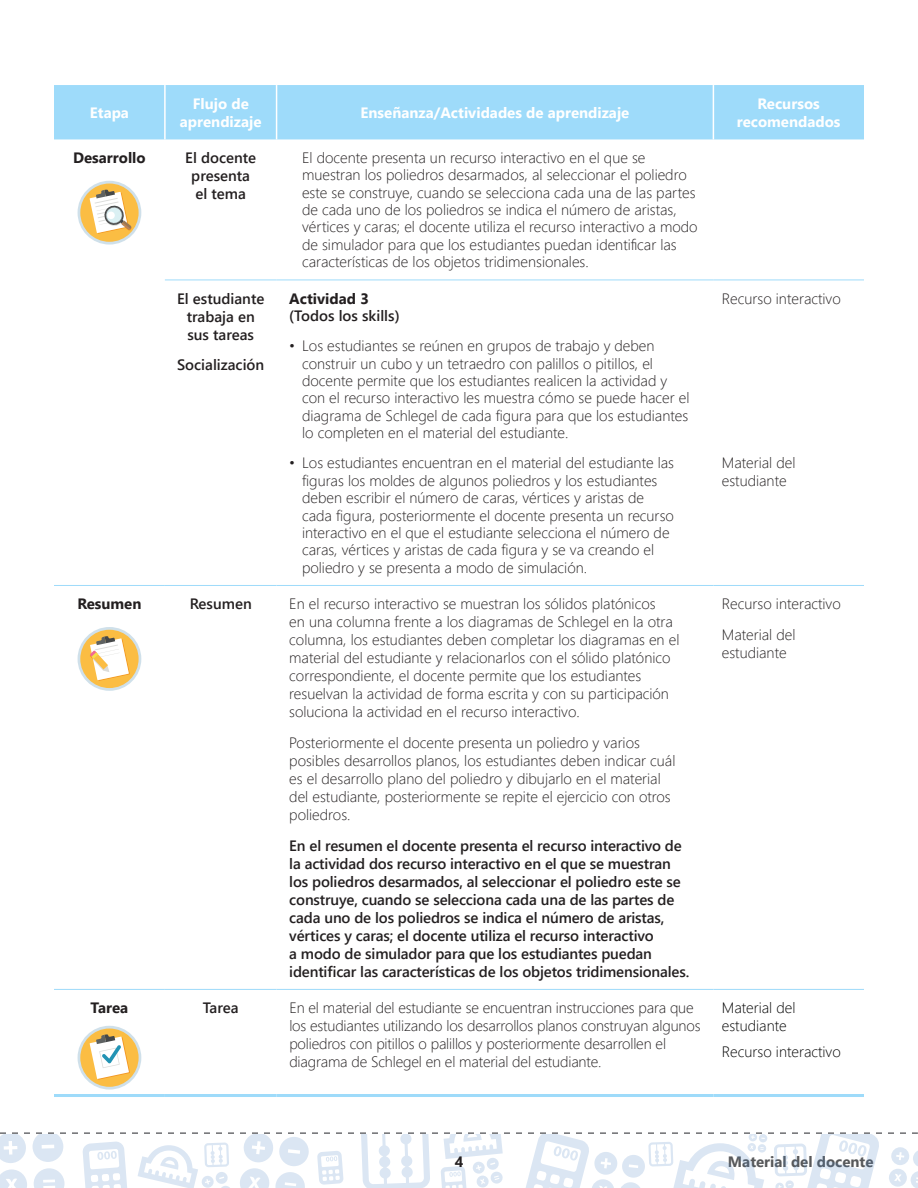
<style>
.page{position:relative;width:918px;height:1188px;background:#fff}
.page>*{position:absolute;margin:0;border:0;box-sizing:border-box;transform-origin:0 0}
.t1{font:300 15px/17.4px "Segoe UI";color:#231f20}
.t2{font:600 15px/18px "Segoe UI";letter-spacing:-.01em;color:#231f20;text-align:center}
.t3{font:700 15px/18px "Segoe UI";color:#fff;text-align:center}
.t4{font:300 15px/18px "Segoe UI";color:#000}
.t5{font:700 15px "Segoe UI";color:#231f20}
.t6{font:700 15px "Segoe UI";color:#57585a}
</style>
<div class="page">
<svg style="left:0;top:1132px;width:918px;height:56px"></svg>
<div style="left:54px;top:85px;width:810px;height:54px;background:#9edbfa"></div>
<hr style="left:164px;top:85px;width:2px;height:54px;background:#fff">
<hr style="left:276px;top:85px;width:1px;height:54px;background:#fff">
<hr style="left:713px;top:85px;width:1px;height:54px;background:#fff">
<hr style="left:54px;top:989px;width:111px;height:1px;background:#9edbfa">
<hr style="left:165px;top:989px;width:112px;height:1px;background:#9edbfa">
<hr style="left:277px;top:989px;width:436px;height:1px;background:#9edbfa">
<hr style="left:713px;top:989px;width:151px;height:1px;background:#9edbfa">
<hr style="left:54px;top:585px;width:111px;height:1px;background:#9edbfa">
<hr style="left:165px;top:585px;width:112px;height:1px;background:#9edbfa">
<hr style="left:277px;top:585px;width:436px;height:1px;background:#9edbfa">
<hr style="left:713px;top:585px;width:151px;height:1px;background:#9edbfa">
<hr style="left:277px;top:280px;width:436px;height:1px;background:#9edbfa">
<hr style="left:713px;top:280px;width:151px;height:1px;background:#9edbfa">
<hr style="left:54px;top:1094px;width:111px;height:3px;background:#9edbfa">
<hr style="left:165px;top:1094px;width:112px;height:3px;background:#9edbfa">
<hr style="left:277px;top:1094px;width:436px;height:3px;background:#9edbfa">
<hr style="left:713px;top:1094px;width:151px;height:3px;background:#9edbfa">
<hr style="left:165px;top:280px;width:112px;height:1px;background:#9edbfa">
<svg style="left:78px;top:181px;width:63px;height:64px"></svg>
<div style="left:80px;top:184px;width:59px;height:58px;background:#fbbd43;border-radius:50%"></div>
<svg style="left:90px;top:189px;width:42px;height:45px"></svg>
<svg style="left:78px;top:627px;width:63px;height:64px"></svg>
<div style="left:80px;top:630px;width:59px;height:58px;background:#fbbd43;border-radius:50%"></div>
<svg style="left:90px;top:636px;width:40px;height:45px"></svg>
<svg style="left:78px;top:1026px;width:63px;height:64px"></svg>
<div style="left:80px;top:1029px;width:59px;height:58px;background:#fbbd43;border-radius:50%"></div>
<svg style="left:90px;top:1034px;width:40px;height:46px"></svg>
<p class="t3" style="left:90px;top:103px;width:41px">Etapa</p>
<p class="t3" style="left:180px;top:94px;width:83px">Flujo de aprendizaje</p>
<p class="t3" style="left:361px;top:103px;width:270px">Enseñanza/Actividades de aprendizaje</p>
<p class="t3" style="left:737px;top:94px;width:105px">Recursos recomendados</p>
<p class="t5" style="left:73px;top:145px;width:74px">Desarrollo</p>
<p class="t2" style="left:185px;top:148px;width:72px">El docente presenta el tema</p>
<p class="t1" style="left:302px;top:148px;width:397px">El docente presenta un recurso interactivo en el que se muestran los poliedros desarmados, al seleccionar el poliedro este se construye, cuando se selecciona cada una de las partes de cada uno de los poliedros se indica el número de aristas, vértices y caras; el docente utiliza el recurso interactivo a modo de simulador para que los estudiantes puedan identificar las características de los objetos tridimensionales.</p>
<p class="t2" style="left:177px;top:289px;width:89px">El estudiante trabaja en sus tareas</p>
<p class="t2" style="left:177px;top:356px;width:89px">Socialización</p>
<p class="t5" style="left:289px;top:286px;width:81px">Actividad 3</p>
<p class="t2" style="left:289px;top:307px;width:112px">(Todos los skills)</p>
<p class="t1" style="left:302px;top:336px;width:389px;text-indent:-13px">• Los estudiantes se reúnen en grupos de trabajo y deben construir un cubo y un tetraedro con palillos o pitillos, el docente permite que los estudiantes realicen la actividad y con el recurso interactivo les muestra cómo se puede hacer el diagrama de Schlegel de cada figura para que los estudiantes lo completen en el material del estudiante.</p>
<p class="t1" style="left:302px;top:454px;width:374px;text-indent:-13px">• Los estudiantes encuentran en el material del estudiante las figuras los moldes de algunos poliedros y los estudiantes deben escribir el número de caras, vértices y aristas de cada figura, posteriormente el docente presenta un recurso interactivo en el que el estudiante selecciona el número de caras, vértices y aristas de cada figura y se va creando el poliedro y se presenta a modo de simulación.</p>
<p class="t1" style="left:722px;top:289px;width:120px">Recurso interactivo</p>
<p class="t1" style="left:722px;top:453px;width:75px;line-height:18px">Material del estudiante</p>
<p class="t5" style="left:77px;top:592px;width:66px">Resumen</p>
<p class="t2" style="left:190px;top:595px;width:64px">Resumen</p>
<p class="t1" style="left:289px;top:594px;width:392px;line-height:18px">En el recurso interactivo se muestran los sólidos platónicos<br>en una columna frente a los diagramas de Schlegel en la otra columna, los estudiantes deben completar los diagramas en el material del estudiante y relacionarlos con el sólido platónico correspondiente, el docente permite que los estudiantes resuelvan la actividad de forma escrita y con su participación soluciona la actividad en el recurso interactivo.</p>
<p class="t1" style="left:289px;top:733px;width:388px;line-height:18px">Posteriormente el docente presenta un poliedro y varios posibles desarrollos planos, los estudiantes deben indicar cuál es el desarrollo plano del poliedro y dibujarlo en el material del estudiante, posteriormente se repite el ejercicio con otros poliedros.</p>
<p class="t2" style="left:289px;top:836px;width:402px;text-align:left">En el resumen el docente presenta el recurso interactivo de la actividad dos recurso interactivo en el que se muestran los poliedros desarmados, al seleccionar el poliedro este se construye, cuando se selecciona cada una de las partes de cada uno de los poliedros se indica el número de aristas, vértices y caras; el docente utiliza el recurso interactivo<br>a modo de simulador para que los estudiantes puedan identificar las características de los objetos tridimensionales.</p>
<p class="t1" style="left:722px;top:588px;width:120px;line-height:30.8px">Recurso interactivo<br>Material del</p>
<p class="t1" style="left:722px;top:643px;width:66px">estudiante</p>
<p class="t5" style="left:91px;top:996px;width:39px">Tarea</p>
<p class="t2" style="left:203px;top:999px;width:37px">Tarea</p>
<p class="t1" style="left:289px;top:998px;width:413px;line-height:18px">En el material del estudiante se encuentran instrucciones para que los estudiantes utilizando los desarrollos planos construyan algunos poliedros con pitillos o palillos y posteriormente desarrollen el diagrama de Schlegel en el material del estudiante.</p>
<p class="t4" style="left:722px;top:998px;width:75px">Material del estudiante</p>
<p class="t4" style="left:722px;top:1042px;width:120px">Recurso interactivo</p>
<p class="t5" style="left:455px;top:1150px;width:10px">4</p>
<p class="t6" style="left:728px;top:1149px;width:147px">Material del docente</p>
</div>
